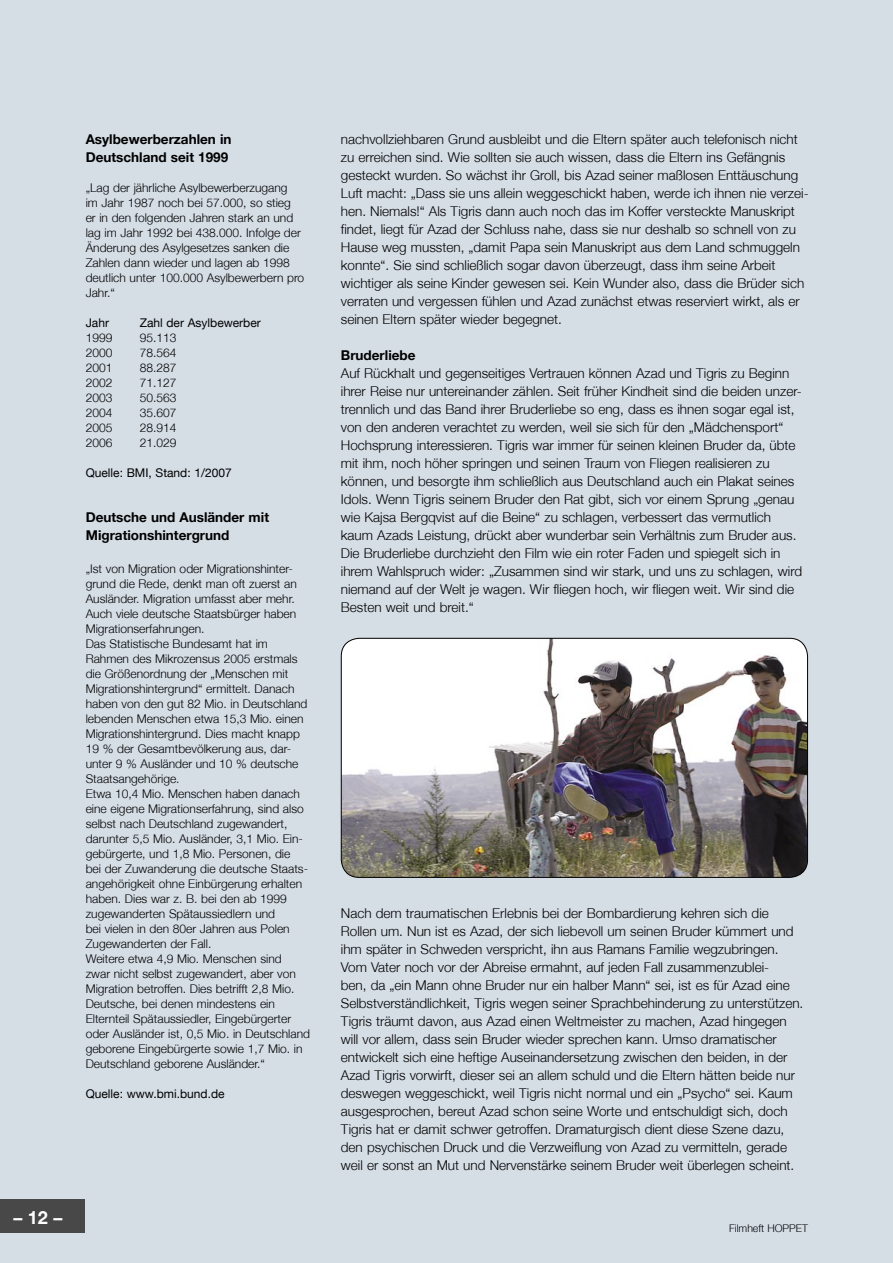
<style>
.page{position:relative;width:893px;height:1263px;background:#d5dde5}
.page>*{position:absolute;margin:0;border:0;box-sizing:border-box;transform-origin:0 0}
.t1{font:700 18px "Helvetica Neue";color:#fff}
.Fließtext{font:300 13.5px/18px "Helvetica Neue";color:#000}
.Glossar_Headline{font:700 13.5px/18px "Helvetica Neue";color:#000}
.Headline_2{font:700 13.5px "Helvetica Neue";color:#000}
.Glossar_Fließtext{font:300 12px/15px "Helvetica Neue";color:#000}
.Glossar_Fließtext-2{font:12px "Helvetica Neue LT";color:#000}
.t2{font:300 10.65px "Helvetica Neue";color:#000}
</style>
<div class="page">
<div style="left:0;top:1199px;width:85px;height:34px;background:#484848"></div>
<img style="left:340px;top:637px;width:468px;height:240px">
<p class="Glossar_Headline" style="left:86px;top:130px;width:147px">Asylbewerberzahlen in<br>Deutschland seit 1999</p>
<p class="Glossar_Fließtext" style="left:86px;top:180px;width:220px">„Lag der jährliche Asylbewerberzugang<br>im Jahr 1987 noch bei 57.000, so stieg<br>er in den folgenden Jahren stark an und lag im Jahr 1992 bei 438.000. Infolge der Änderung des Asylgesetzes sanken die Zahlen dann wieder und lagen ab 1998 deutlich unter 100.000 Asylbewerbern pro Jahr.“</p>
<p class="Glossar_Fließtext-2" style="left:86px;top:316px;width:25px">Jahr</p>
<p class="Glossar_Fließtext-2" style="left:140px;top:316px;width:123px">Zahl der Asylbewerber</p>
<p class="Glossar_Fließtext" style="left:86px;top:330px;width:28px">1999</p>
<p class="Glossar_Fließtext" style="left:140px;top:330px;width:38px">95.113</p>
<p class="Glossar_Fließtext" style="left:86px;top:345px;width:28px">2000</p>
<p class="Glossar_Fließtext" style="left:140px;top:345px;width:38px">78.564</p>
<p class="Glossar_Fließtext" style="left:86px;top:360px;width:28px">2001</p>
<p class="Glossar_Fließtext" style="left:140px;top:360px;width:38px">88.287</p>
<p class="Glossar_Fließtext" style="left:86px;top:375px;width:28px">2002</p>
<p class="Glossar_Fließtext" style="left:140px;top:375px;width:38px">71.127</p>
<p class="Glossar_Fließtext" style="left:86px;top:390px;width:28px">2003</p>
<p class="Glossar_Fließtext" style="left:140px;top:390px;width:38px">50.563</p>
<p class="Glossar_Fließtext" style="left:86px;top:405px;width:28px">2004</p>
<p class="Glossar_Fließtext" style="left:140px;top:405px;width:38px">35.607</p>
<p class="Glossar_Fließtext" style="left:86px;top:420px;width:28px">2005</p>
<p class="Glossar_Fließtext" style="left:140px;top:420px;width:38px">28.914</p>
<p class="Glossar_Fließtext" style="left:86px;top:435px;width:28px">2006</p>
<p class="Glossar_Fließtext" style="left:140px;top:435px;width:38px">21.029</p>
<p class="Glossar_Fließtext-2" style="left:86px;top:466px;width:147px">Quelle: BMI, Stand: 1/2007</p>
<p class="Glossar_Headline" style="left:86px;top:508px;width:185px">Deutsche und Ausländer mit<br>Migrationshintergrund</p>
<p class="Glossar_Fließtext" style="left:86px;top:561px;width:213px">„Ist von Migration oder Migrationshinter&shy;grund die Rede, denkt man oft zuerst an Ausländer. Migration umfasst aber mehr.<br>Auch viele deutsche Staatsbürger haben Migrationserfahrungen.</p>
<p class="Glossar_Fließtext" style="left:86px;top:636px;width:223px">Das Statistische Bundesamt hat im Rahmen des Mikrozensus 2005 erstmals die Größenordnung der „Menschen mit Migrationshintergrund“ ermittelt. Danach haben von den gut 82 Mio. in Deutschland lebenden Menschen etwa 15,3 Mio. einen Migrationshintergrund. Dies macht knapp 19 % der Gesamtbevölkerung aus, dar&shy;unter 9 % Ausländer und 10 % deutsche Staatsangehörige.</p>
<p class="Glossar_Fließtext" style="left:86px;top:786px;width:220px">Etwa 10,4 Mio. Menschen haben danach eine eigene Migrationserfahrung, sind also selbst nach Deutschland zugewandert, darunter 5,5 Mio. Ausländer, 3,1 Mio. Ein-</p>
<p class="Glossar_Fließtext" style="left:86px;top:846px;width:224px">gebürgerte, und 1,8 Mio. Personen, die bei der Zuwanderung die deutsche Staats&shy;angehörigkeit ohne Einbürgerung erhalten haben. Dies war z. B. bei den ab 1999 zugewanderten Spätaussiedlern und<br>bei vielen in den 80er Jahren aus Polen Zugewanderten der Fall.</p>
<p class="Glossar_Fließtext" style="left:86px;top:951px;width:226px">Weitere etwa 4,9 Mio. Menschen sind<br>zwar nicht selbst zugewandert, aber von Migration betroffen. Dies betrifft 2,8 Mio.<br>Deutsche, bei denen mindestens ein Elternteil Spätaussiedler, Eingebürgerter oder Ausländer ist, 0,5 Mio. in Deutschland geborene Eingebürgerte sowie 1,7 Mio. in Deutschland geborene Ausländer.“</p>
<p class="Glossar_Fließtext-2" style="left:86px;top:1087px;width:140px">Quelle: www.bmi.bund.de</p>
<h1 class="t1" style="left:13px;top:1206px;width:51px">– 12 –</h1>
<p class="Fließtext" style="left:341px;top:130px;width:469px">nachvollziehbaren Grund ausbleibt und die Eltern später auch telefonisch nicht zu erreichen sind. Wie sollten sie auch wissen, dass die Eltern ins Gefängnis gesteckt wurden. So wächst ihr Groll, bis Azad seiner maßlosen Enttäuschung Luft macht: „Dass sie uns allein weggeschickt haben, werde ich ihnen nie verzei&shy;hen. Niemals!“ Als Tigris dann auch noch das im Koffer versteckte Manuskript findet, liegt für Azad der Schluss nahe, dass sie nur deshalb so schnell von zu Hause weg mussten, „damit Papa sein Manuskript aus dem Land schmuggeln konnte“. Sie sind schließlich sogar davon überzeugt, dass ihm seine Arbeit wichtiger als seine Kinder gewesen sei. Kein Wunder also, dass die Brüder sich verraten und vergessen fühlen und Azad zunächst etwas reserviert wirkt, als er seinen Eltern später wieder begegnet.</p>
<p class="Headline_2" style="left:341px;top:347px;width:76px">Bruderliebe</p>
<p class="Fließtext" style="left:341px;top:364px;width:463px">Auf Rückhalt und gegenseitiges Vertrauen können Azad und Tigris zu Beginn ihrer Reise nur untereinander zählen. Seit früher Kindheit sind die beiden unzer&shy;trennlich und das Band ihrer Bruderliebe so eng, dass es ihnen sogar egal ist, von den anderen verachtet zu werden, weil sie sich für den „Mädchensport“ Hochsprung interessieren. Tigris war immer für seinen kleinen Bruder da, übte mit ihm, noch höher springen und seinen Traum von Fliegen realisieren zu können, und besorgte ihm schließlich aus Deutschland auch ein Plakat seines Idols. Wenn Tigris seinem Bruder den Rat gibt, sich vor einem Sprung „genau wie Kajsa Bergqvist auf die Beine“ zu schlagen, verbessert das vermutlich kaum Azads Leistung, drückt aber wunderbar sein Verhältnis zum Bruder aus.<br>Die Bruderliebe durchzieht den Film wie ein roter Faden und spiegelt sich in ihrem Wahlspruch wider: „Zusammen sind wir stark, und uns zu schlagen, wird niemand auf der Welt je wagen. Wir fliegen hoch, wir fliegen weit. Wir sind die Besten weit und breit.“</p>
<p class="Fließtext" style="left:341px;top:904px;width:464px">Nach dem traumatischen Erlebnis bei der Bombardierung kehren sich die Rollen um. Nun ist es Azad, der sich liebevoll um seinen Bruder kümmert und ihm später in Schweden verspricht, ihn aus Ramans Familie wegzubringen.<br>Vom Vater noch vor der Abreise ermahnt, auf jeden Fall zusammenzublei-<br>ben, da „ein Mann ohne Bruder nur ein halber Mann“ sei, ist es für Azad eine Selbstverständlichkeit, Tigris wegen seiner Sprachbehinderung zu unterstützen.<br>Tigris träumt davon, aus Azad einen Weltmeister zu machen, Azad hingegen will vor allem, dass sein Bruder wieder sprechen kann. Umso dramatischer entwickelt sich eine heftige Auseinandersetzung zwischen den beiden, in der Azad Tigris vorwirft, dieser sei an allem schuld und die Eltern hätten beide nur deswegen weggeschickt, weil Tigris nicht normal und ein „Psycho“ sei. Kaum ausgesprochen, bereut Azad schon seine Worte und entschuldigt sich, doch Tigris hat er damit schwer getroffen. Dramaturgisch dient diese Szene dazu, den psychischen Druck und die Verzweiflung von Azad zu vermitteln, gerade weil er sonst an Mut und Nervenstärke seinem Bruder weit überlegen scheint.</p>
<p class="t2" style="left:729px;top:1221px;width:80px">Filmheft HOPPET</p>
</div>
